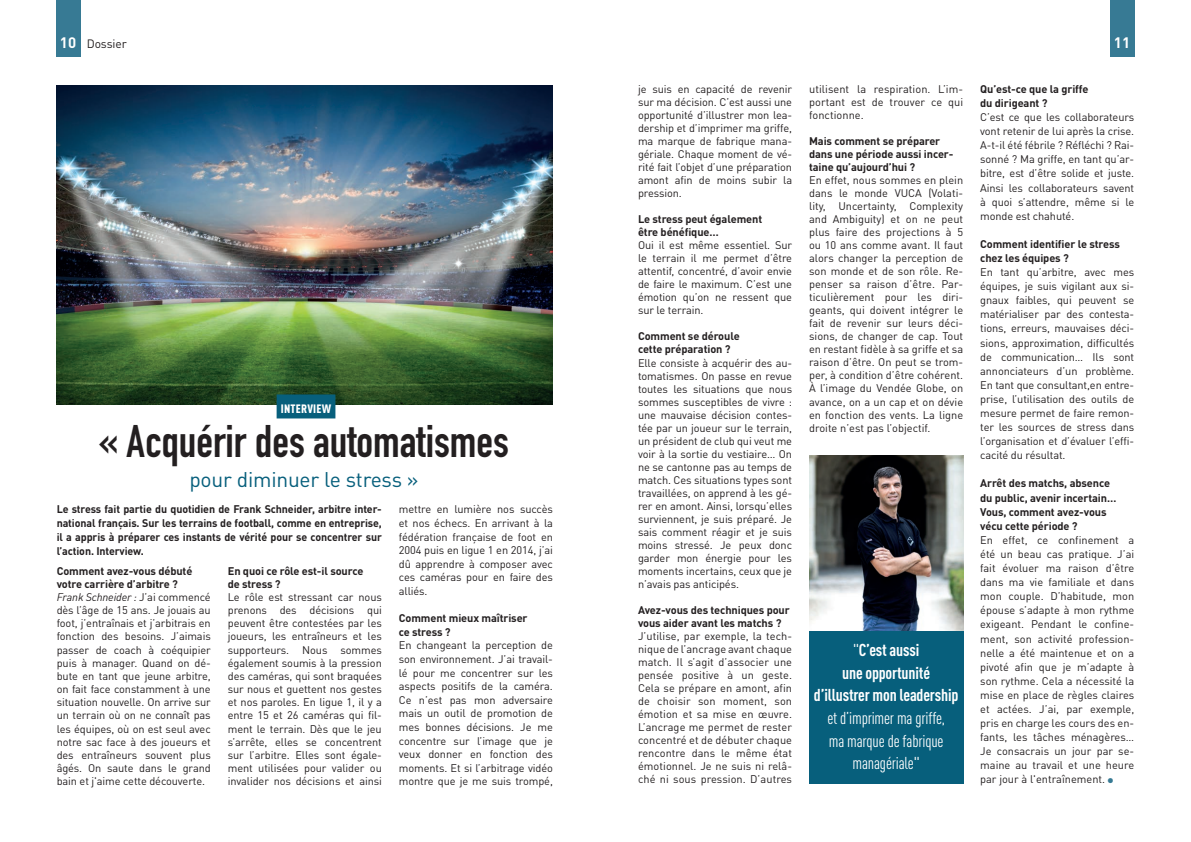
<style>
.page{position:relative;width:1191px;height:842px;background:#fff}
.page>*{position:absolute;margin:0;border:0;box-sizing:border-box;transform-origin:0 0}
.t1{font:45px "DIN Engschrift Std";color:#231f20}
.t2{font:21px "DIN Pro";letter-spacing:-.01em;color:#075f7c}
.t3{font:condensed 17px/22.7px "DIN Pro";letter-spacing:-.01em;color:#fff;text-align:center}
.t4{font:700 15px "DIN Pro";color:#fff}
.t5{font:900 condensed 12px "DIN Pro";letter-spacing:.02em;color:#fff}
.t6{font:12px "DIN Pro";letter-spacing:-.01em;color:#231f20}
.t7{font:11px/13px "DIN Pro";letter-spacing:-.01em;color:#231f20;text-align:justify}
.ENCADRE_chapeau{font:700 11px/13px "DIN Pro";letter-spacing:-.01em;color:#231f20}
.s1{color:#377a94}
.s2{font-weight:700}
.s3{font-style:italic}
</style>
<div class="page">
<div style="left:1109px;top:0;width:25px;height:57px;background:#377a94"></div>
<div style="left:56px;top:0;width:24px;height:57px;background:#377a94"></div>
<div style="left:809px;top:630px;width:154px;height:154px;background:#075f7c"></div>
<img style="left:57px;top:85px;width:496px;height:319px">
<img style="left:809px;top:456px;width:154px;height:174px">
<div style="left:277px;top:394px;width:58px;height:24px;background:#075f7c"></div>
<p class="t4" style="left:60px;top:30px;width:18px">10</p>
<p class="t6" style="left:87px;top:34px;width:41px">Dossier</p>
<p class="t4" style="left:1113px;top:30px;width:18px">11</p>
<p class="t7" style="left:638px;top:81px;width:156px">je suis en capacité de revenir sur ma décision. C’est aussi une opportunité d’illustrer mon lea&shy;dership et d’imprimer ma griffe, ma marque de fabrique mana&shy;gériale. Chaque moment de vé&shy;rité fait l’objet d’une préparation amont afin de moins subir la pression.</p>
<p class="ENCADRE_chapeau" style="left:638px;top:211px;width:126px">Le stress peut également être bénéfique…</p>
<p class="t7" style="left:638px;top:238px;width:156px">Oui il est même essentiel. Sur le terrain il me permet d’être attentif, concentré, d’avoir envie de faire le maximum. C’est une émotion qu’on ne ressent que sur le terrain.</p>
<p class="ENCADRE_chapeau" style="left:638px;top:329px;width:103px">Comment se déroule cette préparation ?</p>
<p class="t7" style="left:638px;top:355px;width:156px">Elle consiste à acquérir des au&shy;tomatismes. On passe en revue toutes les situations que nous sommes susceptibles de vivre : une mauvaise décision contes&shy;tée par un joueur sur le terrain, un président de club qui veut me voir à la sortie du vestiaire… On ne se cantonne pas au temps de match. Ces situations types sont travaillées, on apprend à les gé&shy;rer en amont. Ainsi, lorsqu’elles surviennent, je suis préparé. Je sais comment réagir et je suis moins stressé. Je peux donc garder mon énergie pour les moments incertains, ceux que je n’avais pas anticipés.</p>
<p class="ENCADRE_chapeau" style="left:638px;top:602px;width:153px">Avez-vous des techniques pour vous aider avant les matchs ?</p>
<p class="t7" style="left:638px;top:628px;width:156px">J’utilise, par exemple, la tech&shy;nique de l’ancrage avant chaque match. Il s’agit d’associer une pensée positive à un geste.<br>Cela se prépare en amont, afin de choisir son moment, son émotion et sa mise en œuvre.<br>L’ancrage me permet de rester concentré et de débuter chaque rencontre dans le même état émotionnel. Je ne suis ni relâ&shy;ché ni sous pression. D’autres</p>
<p class="ENCADRE_chapeau" style="left:980px;top:81px;width:110px;line-height:14.1px">Qu’est-ce que la griffe du dirigeant ?</p>
<p class="t7" style="left:980px;top:109px;width:156px;line-height:14.1px">C’est ce que les collaborateurs vont retenir de lui après la crise.<br>A-t-il été fébrile ? Réfléchi ? Rai&shy;sonné ? Ma griffe, en tant qu’ar&shy;bitre, est d’être solide et juste.<br>Ainsi les collaborateurs savent à quoi s’attendre, même si le monde est chahuté.</p>
<p class="ENCADRE_chapeau" style="left:980px;top:236px;width:141px;line-height:14.1px">Comment identifier le stress chez les équipes ?</p>
<p class="t7" style="left:980px;top:264px;width:156px;line-height:14.1px">En tant qu’arbitre, avec mes équipes, je suis vigilant aux si&shy;gnaux faibles, qui peuvent se matérialiser par des contesta&shy;tions, erreurs, mauvaises déci&shy;sions, approximation, difficultés de communication… Ils sont annonciateurs d’un problème.<br>En tant que consultant,en entre&shy;prise, l’utilisation des outils de mesure permet de faire remon&shy;ter les sources de stress dans l’organisation et d’évaluer l’effi&shy;cacité du résultat.</p>
<p class="ENCADRE_chapeau" style="left:980px;top:475px;width:138px;line-height:14.1px">Arrêt des matchs, absence du public, avenir incertain…<br>Vous, comment avez-vous vécu cette période ?</p>
<p class="t7" style="left:980px;top:532px;width:156px;line-height:14.1px">En effet, ce confinement a été un beau cas pratique. J’ai fait évoluer ma raison d’être dans ma vie familiale et dans mon couple. D’habitude, mon épouse s’adapte à mon rythme exigeant. Pendant le confine&shy;ment, son activité profession&shy;nelle a été maintenue et on a pivoté afin que je m’adapte à son rythme. Cela a nécessité la mise en place de règles claires et actées. J’ai, par exemple, pris en charge les cours des en&shy;fants, les tâches ménagères… Je consacrais un jour par se&shy;maine au travail et une heure par jour à l'entraînement. <span class="s1">●</span></p>
<p class="t7" style="left:809px;top:81px;width:156px">utilisent la respiration. L’im&shy;portant est de trouver ce qui fonctionne.</p>
<p class="ENCADRE_chapeau" style="left:809px;top:133px;width:146px">Mais comment se préparer dans une période aussi incer&shy;taine qu’aujourd’hui ?</p>
<p class="t7" style="left:809px;top:172px;width:156px">En effet, nous sommes en plein dans le monde VUCA (Volati&shy;lity, Uncertainty, Complexity and Ambiguity) et on ne peut plus faire des projections à 5 ou 10 ans comme avant. Il faut alors changer la perception de son monde et de son rôle. Re&shy;penser sa raison d’être. Par&shy;ticulièrement pour les diri&shy;geants, qui doivent intégrer le fait de revenir sur leurs déci&shy;sions, de changer de cap. Tout en restant fidèle à sa griffe et sa raison d’être. On peut se trom&shy;per, à condition d’être cohérent.<br>À l’image du Vendée Globe, on avance, on a un cap et on dévie en fonction des vents. La ligne droite n’est pas l’objectif.</p>
<p class="t5" style="left:281px;top:400px;width:52px">INTERVIEW</p>
<p class="t1" style="left:99px;top:415px;width:412px">« Acquérir des automatismes</p>
<p class="t2" style="left:189px;top:463px;width:231px">pour diminuer le stress »</p>
<p class="ENCADRE_chapeau" style="left:57px;top:501px;width:327px;line-height:14px;text-align:justify">Le stress fait partie du quotidien de Frank Schneider, arbitre inter&shy;national français. Sur les terrains de football, comme en entreprise, il a appris à préparer ces instants de vérité pour se concentrer sur l’action. Interview.</p>
<p class="t7" style="left:399px;top:501px;width:156px;line-height:13.6px">mettre en lumière nos succès et nos échecs. En arrivant à la fédération française de foot en 2004 puis en ligue 1 en 2014, j’ai dû apprendre à composer avec ces caméras pour en faire des alliés.</p>
<p class="ENCADRE_chapeau" style="left:399px;top:610px;width:130px;line-height:13.6px">Comment mieux maîtriser ce stress ?</p>
<p class="t7" style="left:399px;top:637px;width:156px;line-height:13.6px">En changeant la perception de son environnement. J’ai travail&shy;lé pour me concentrer sur les aspects positifs de la caméra.<br>Ce n’est pas mon adversaire mais un outil de promotion de mes bonnes décisions. Je me concentre sur l’image que je veux donner en fonction des moments. Et si l’arbitrage vidéo montre que je me suis trompé,</p>
<p class="t3" style="left:814px;top:637px;width:146px">"<span class="s2">C’est aussi<br>une opportunité d’illustrer mon leadership </span>et d’imprimer ma griffe,<br>ma marque de fabrique managériale"</p>
<p class="ENCADRE_chapeau" style="left:57px;top:563px;width:137px">Comment avez-vous débuté votre carrière d’arbitre ?</p>
<p class="t7" style="left:57px;top:589px;width:156px"><span class="s3">Frank Schneider :</span> J’ai commencé dès l’âge de 15 ans. Je jouais au foot, j’entraînais et j’arbitrais en fonction des besoins. J’aimais passer de coach à coéquipier puis à manager. Quand on dé&shy;bute en tant que jeune arbitre, on fait face constamment à une situation nouvelle. On arrive sur un terrain où on ne connaît pas les équipes, où on est seul avec notre sac face à des joueurs et des entraîneurs souvent plus âgés. On saute dans le grand bain et j'aime cette découverte.</p>
<p class="ENCADRE_chapeau" style="left:228px;top:563px;width:137px">En quoi ce rôle est-il source de stress ?</p>
<p class="t7" style="left:228px;top:589px;width:156px">Le rôle est stressant car nous prenons des décisions qui peuvent être contestées par les joueurs, les entraîneurs et les supporteurs. Nous sommes également soumis à la pression des caméras, qui sont braquées sur nous et guettent nos gestes et nos paroles. En ligue 1, il y a entre 15 et 26 caméras qui fil&shy;ment le terrain. Dès que le jeu s’arrête, elles se concentrent sur l’arbitre. Elles sont égale&shy;ment utilisées pour valider ou invalider nos décisions et ainsi</p>
</div>
